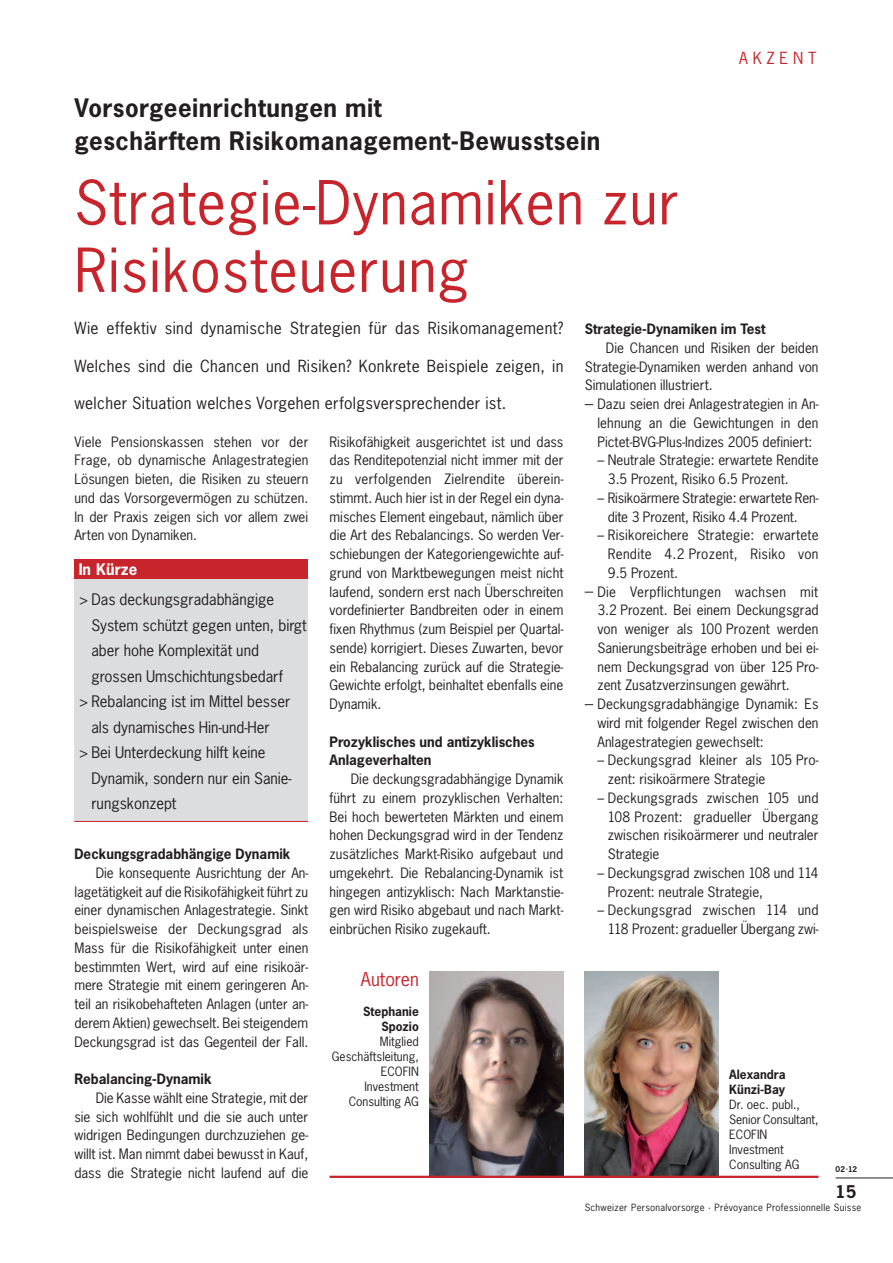
<style>
.page{position:relative;width:893px;height:1263px;background:#fff}
.page>*{position:absolute;margin:0;border:0;box-sizing:border-box;transform-origin:0 0}
.Haupttitel_r{font:57px/67.5px "News Gothic LT";letter-spacing:.02em;color:#c8242b}
.Obertitel{font:700 24px/33px "News Gothic LT";letter-spacing:.02em;color:#231f20}
.Autor_r{font:18px "News Gothic LT";color:#c8242b}
.Seitenzahl_li{font:700 16.5px "News Gothic LT";color:#231f20}
.Lead_dt{font:15.75px "News Gothic LT";letter-spacing:.02em;color:#231f20}
.Rubrik_re_r{font:15.75px "News Gothic LT";letter-spacing:.3em;color:#c8242b}
.In_Kürze_dt{font:15px/25.5px "News Gothic LT";color:#231f20}
.In_Kürze_Titel{font:700 15px "News Gothic LT";color:#fff}
.Body_Einzug_dt{font:13.5px/18.8px "News Gothic LT";color:#231f20;text-align:justify}
.Body_Aufzählung_dt{font:13.5px/18.8px "News Gothic LT";color:#231f20;text-align:justify}
.Body_oE_dt{font:13.5px/18.8px "News Gothic LT";color:#231f20;text-align:justify}
.Zwischentitel_fett_d{font:700 13.5px/18.8px "News Gothic LT";color:#231f20}
.Autor_Funktion_li{font:12px/15px "News Gothic LT";color:#231f20}
.Autor_Funktion{font:12px/15px "News Gothic LT";color:#231f20;text-align:right}
.Autor_Name_li{font:700 12px/15px "News Gothic LT";color:#231f20}
.Autor_Name{font:700 12px "News Gothic LT";color:#231f20}
.SPV_Zeile_li{font:9.45px "News Gothic LT";letter-spacing:.03em;color:#231f20}
.Ausgabe_li{font:700 7.5px "News Gothic LT";color:#231f20}
</style>
<div class="page">
<hr style="left:836px;top:1178px;width:57px;height:1px;background:#231f20">
<div style="left:74px;top:563px;width:234px;height:259px;background:#dcdddf"></div>
<hr style="left:74px;top:821px;width:234px;height:1px;background:#c8242b">
<div style="left:74px;top:559px;width:234px;height:19px;background:#c8242b"></div>
<img style="left:585px;top:972px;width:134px;height:204px">
<img style="left:429px;top:972px;width:134px;height:204px">
<hr style="left:330px;top:1176px;width:489px;height:2px;background:#c8242b">
<p class="Obertitel" style="left:74px;top:91px;width:527px">Vorsorgeeinrichtungen mit<br>geschärftem Risikomanagement-Bewusstsein</p>
<p class="Haupttitel_r" style="left:74px;top:169px;width:606px">Strategie-Dynamiken zur<br>Risikosteuerung</p>
<p class="Rubrik_re_r" style="left:739px;top:48px;width:79px">AKZENT</p>
<p class="Lead_dt" style="left:74px;top:318px;width:491px">Wie effektiv sind dynamische Strategien für das Risikomanagement?</p>
<p class="Lead_dt" style="left:74px;top:355px;width:490px">Welches sind die Chancen und Risiken? Konkrete Beispiele zeigen, in</p>
<p class="Lead_dt" style="left:74px;top:393px;width:433px">welcher Situation welches Vorgehen erfolgsversprechender ist.</p>
<p class="Body_oE_dt" style="left:74px;top:432px;width:235px">Viele Pensionskassen stehen vor der Frage, ob dynamische Anlagestrategien Lösungen bieten, die Risiken zu steuern und das Vorsorgevermögen zu schützen.<br>In der Praxis zeigen sich vor allem zwei Arten von Dynamiken.</p>
<p class="In_Kürze_Titel" style="left:79px;top:559px;width:60px">In Kürze</p>
<p class="In_Kürze_dt" style="left:91px;top:587px;width:217px;text-indent:-13px">&gt; Das deckungsgradabhängige<br>System schützt gegen unten, birgt aber hohe Komplexität und grossen Umschichtungsbedarf</p>
<p class="In_Kürze_dt" style="left:79px;top:689px;width:213px;text-align:center">&gt; Rebalancing ist im Mittel besser als dynamisches Hin-und-Her</p>
<p class="In_Kürze_dt" style="left:91px;top:740px;width:202px;text-indent:-13px">&gt; Bei Unterdeckung hilft keine<br>Dynamik, sondern nur ein Sanie&shy;rungskonzept</p>
<p class="Zwischentitel_fett_d" style="left:74px;top:844px;width:217px">Deckungsgradabhängige Dynamik</p>
<p class="Body_Einzug_dt" style="left:74px;top:863px;width:235px;text-indent:21px">Die konsequente Ausrichtung der An&shy;lagetätigkeit auf die Risikofähigkeit führt zu einer dynamischen Anlagestrategie. Sinkt beispielsweise der Deckungsgrad als Mass für die Risikofähigkeit unter einen bestimmten Wert, wird auf eine risikoär&shy;mere Strategie mit einem geringeren An&shy;teil an risikobehafteten Anlagen (unter an&shy;derem Aktien) gewechselt. Bei steigendem Deckungsgrad ist das Gegenteil der Fall.</p>
<p class="Zwischentitel_fett_d" style="left:74px;top:1069px;width:139px">Rebalancing-Dynamik</p>
<p class="Body_Einzug_dt" style="left:74px;top:1088px;width:235px;text-indent:21px">Die Kasse wählt eine Strategie, mit der sie sich wohlfühlt und die sie auch unter widrigen Bedingungen durchzuziehen ge&shy;willt ist. Man nimmt dabei bewusst in Kauf, dass die Strategie nicht laufend auf die</p>
<p class="Body_Einzug_dt" style="left:330px;top:432px;width:235px">Risikofähigkeit ausgerichtet ist und dass das Renditepotenzial nicht immer mit der zu verfolgenden Zielrendite überein&shy;stimmt. Auch hier ist in der Regel ein dyna&shy;misches Element eingebaut, nämlich über die Art des Rebalancings. So werden Ver&shy;schiebungen der Kategoriengewichte auf&shy;grund von Marktbewegungen meist nicht laufend, sondern erst nach Überschreiten vordefinierter Bandbreiten oder in einem fixen Rhythmus (zum Beispiel per Quartal&shy;sende) korrigiert. Dieses Zuwarten, bevor ein Rebalancing zurück auf die Strategie-Gewichte erfolgt, beinhaltet ebenfalls eine Dynamik.</p>
<p class="Zwischentitel_fett_d" style="left:330px;top:732px;width:207px">Prozyklisches und antizyklisches<br>Anlageverhalten</p>
<p class="Body_Einzug_dt" style="left:330px;top:769px;width:235px;text-indent:21px">Die deckungsgradabhängige Dynamik führt zu einem prozyklischen Verhalten:<br>Bei hoch bewerteten Märkten und einem hohen Deckungsgrad wird in der Tendenz zusätzliches Markt-Risiko aufgebaut und umgekehrt. Die Rebalancing-Dynamik ist hingegen antizyklisch: Nach Marktanstie&shy;gen wird Risiko abgebaut und nach Markt&shy;einbrüchen Risiko zugekauft.</p>
<p class="Autor_r" style="left:361px;top:968px;width:59px">Autoren</p>
<p class="Autor_Name" style="left:363px;top:1003px;width:57px">Stephanie</p>
<p class="Autor_Name" style="left:381px;top:1018px;width:39px">Spozio</p>
<p class="Autor_Funktion" style="left:332px;top:1034px;width:88px">Mitglied<br>Geschäftsleitung,<br>ECOFIN<br>Investment<br>Consulting AG</p>
<p class="Zwischentitel_fett_d" style="left:585px;top:319px;width:182px">Strategie-Dynamiken im Test</p>
<p class="Body_Einzug_dt" style="left:585px;top:338px;width:235px;text-indent:21px">Die Chancen und Risiken der beiden Strategie-Dynamiken werden anhand von Simulationen illustriert.</p>
<p class="Body_Aufzählung_dt" style="left:597px;top:394px;width:223px">Dazu seien drei Anlagestrategien in An&shy;lehnung an die Gewichtungen in den Pictet-BVG-Plus-Indizes 2005 definiert:</p>
<p class="Body_Aufzählung_dt" style="left:608px;top:451px;width:212px;text-indent:-10px">– Neutrale Strategie: erwartete Rendite<br>3.5 Prozent, Risiko 6.5 Prozent.</p>
<p class="Body_Aufzählung_dt" style="left:608px;top:488px;width:212px;text-indent:-10px">– Risikoärmere Strategie: erwartete Ren&shy;dite 3 Prozent, Risiko 4.4 Prozent.</p>
<p class="Body_Aufzählung_dt" style="left:608px;top:526px;width:212px;text-indent:-10px">– Risikoreichere Strategie: erwartete Rendite 4.2 Prozent, Risiko von 9.5 Prozent.</p>
<p class="Body_Aufzählung_dt" style="left:597px;top:582px;width:223px">Die Verpflichtungen wachsen mit 3.2 Prozent. Bei einem Deckungsgrad von weniger als 100 Prozent werden Sanierungsbeiträge erhoben und bei ei&shy;nem Deckungsgrad von über 125 Pro&shy;zent Zusatzverzinsungen gewährt.</p>
<p class="Body_Aufzählung_dt" style="left:597px;top:694px;width:223px">Deckungsgradabhängige Dynamik: Es wird mit folgender Regel zwischen den Anlagestrategien gewechselt:</p>
<p class="Body_Aufzählung_dt" style="left:608px;top:751px;width:212px;text-indent:-10px">– Deckungsgrad kleiner als 105 Pro&shy;zent: risikoärmere Strategie</p>
<p class="Body_Aufzählung_dt" style="left:608px;top:788px;width:212px;text-indent:-10px">– Deckungsgrads zwischen 105 und 108 Prozent: gradueller Übergang zwischen risikoärmerer und neutraler Strategie</p>
<p class="Body_Aufzählung_dt" style="left:608px;top:863px;width:212px;text-indent:-10px">– Deckungsgrad zwischen 108 und 114<br>Prozent: neutrale Strategie,</p>
<p class="Body_Aufzählung_dt" style="left:597px;top:901px;width:223px;text-align:right">– Deckungsgrad zwischen 114 und<br>118 Prozent: gradueller Übergang zwi-</p>
<p class="Autor_Name_li" style="left:729px;top:1067px;width:58px">Alexandra<br>Künzi-Bay</p>
<p class="Autor_Funktion_li" style="left:729px;top:1097px;width:72px">Dr. oec. publ.,</p>
<p class="Autor_Funktion_li" style="left:729px;top:1112px;width:91px">Senior Consultant,</p>
<p class="Autor_Funktion_li" style="left:729px;top:1127px;width:40px">ECOFIN</p>
<p class="Autor_Funktion_li" style="left:729px;top:1142px;width:72px">Investment<br>Consulting AG</p>
<p class="Ausgabe_li" style="left:836px;top:1164px;width:23px">02·12</p>
<p class="Seitenzahl_li" style="left:836px;top:1180px;width:22px">15</p>
<p class="SPV_Zeile_li" style="left:585px;top:1201px;width:278px">Schweizer Personalvorsorge · Prévoyance Professionnelle Suisse</p>
</div>
